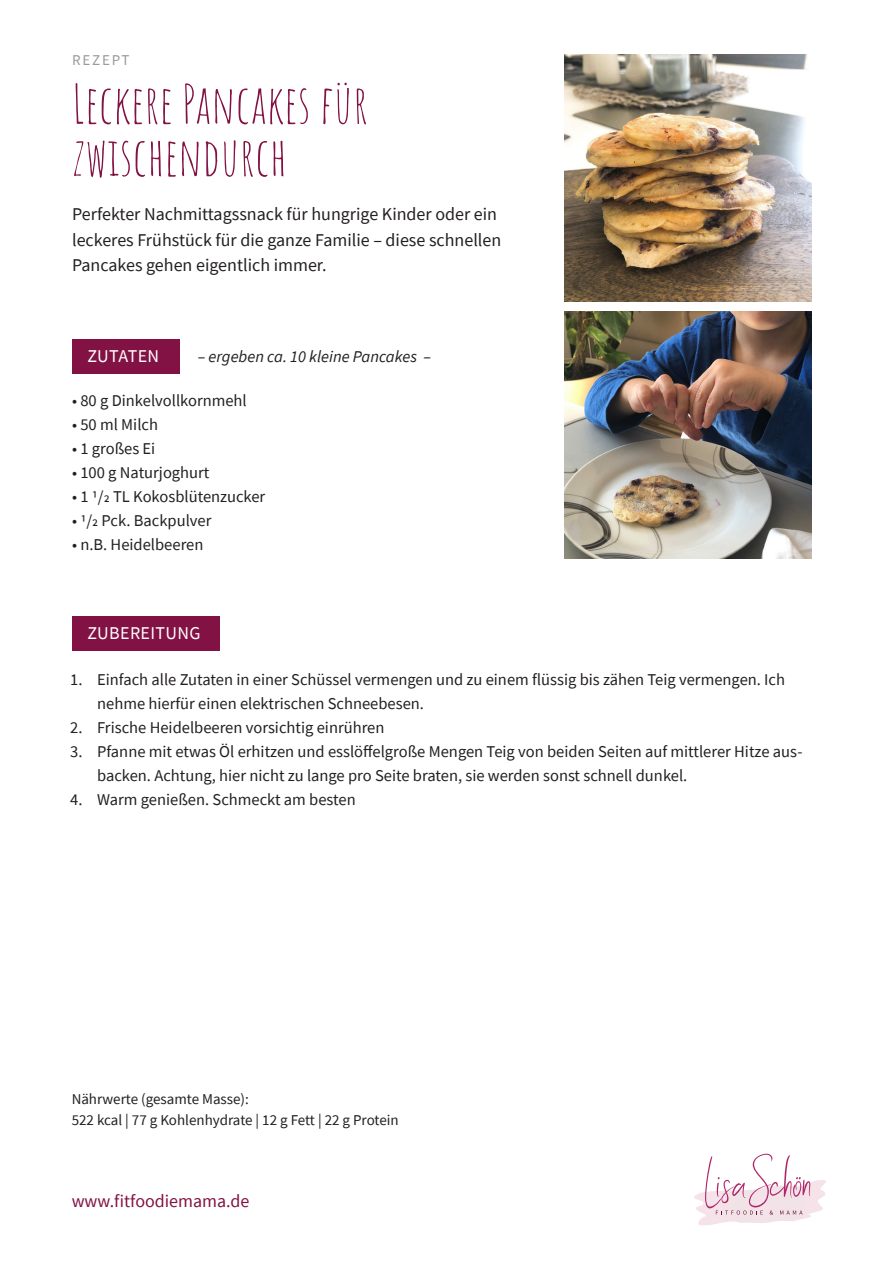
<style>
.page{position:relative;width:893px;height:1263px;background:#fff}
.page>*{position:absolute;margin:0;border:0;box-sizing:border-box;transform-origin:0 0}
.t1{font:52.5px/52.5px "Amatic SC";color:#821244}
.t2{font:18px/25.5px "Source Sans Pro";color:#231f20}
.t3{font:18px "Source Sans Pro";color:#821244}
.t4{font:18px "Source Sans Pro";letter-spacing:.02em;color:#fff}
.t5{font:16.5px/24px "Source Sans Pro";color:#231f20}
.t6{font:italic 16.5px "Source Sans Pro";color:#231f20}
.t7{font:15px "Source Sans Pro";color:#231f20}
.t8{font:15px "Source Sans Pro";letter-spacing:.12em;color:#9c9b9b}
</style>
<div class="page">
<svg style="left:694px;top:1154px;width:132px;height:71px"></svg>
<img style="left:564px;top:54px;width:247px;height:247px">
<img style="left:564px;top:311px;width:247px;height:247px">
<div style="left:72px;top:339px;width:108px;height:34px;background:#821244"></div>
<div style="left:72px;top:617px;width:147px;height:34px;background:#821244"></div>
<p class="t8" style="left:72px;top:51px;width:59px">REZEPT</p>
<p class="t1" style="left:72px;top:75px;width:298px">Leckere Pancakes für zwischendurch</p>
<p class="t2" style="left:72px;top:201px;width:431px">Perfekter Nachmittagssnack für hungrige Kinder oder ein leckeres Frühstück für die ganze Familie – diese schnellen<br>Pancakes gehen eigentlich immer.</p>
<p class="t4" style="left:87px;top:344px;width:73px">ZUTATEN</p>
<p class="t6" style="left:198px;top:346px;width:235px">– ergeben ca. 10 kleine Pancakes –</p>
<p class="t5" style="left:72px;top:389px;width:176px">• 80 g Dinkelvollkornmehl</p>
<p class="t5" style="left:72px;top:413px;width:87px">• 50 ml Milch</p>
<p class="t5" style="left:72px;top:437px;width:85px">• 1 großes Ei</p>
<p class="t5" style="left:72px;top:461px;width:139px">• 100 g Naturjoghurt</p>
<p class="t5" style="left:72px;top:485px;width:195px">• 1 1/2 TL Kokosblütenzucker</p>
<p class="t5" style="left:72px;top:509px;width:141px">• 1/2 Pck. Backpulver</p>
<p class="t5" style="left:72px;top:533px;width:133px">• n.B. Heidelbeeren</p>
<p class="t4" style="left:87px;top:622px;width:115px">ZUBEREITUNG</p>
<p class="t5" style="left:97px;top:667px;width:689px;text-indent:-27px">1. Einfach alle Zutaten in einer Schüssel vermengen und zu einem flüssig bis zähen Teig vermengen. Ich nehme hierfür einen elektrischen Schneebesen.</p>
<p class="t5" style="left:70px;top:715px;width:316px">2. Frische Heidelbeeren vorsichtig einrühren</p>
<p class="t5" style="left:97px;top:739px;width:707px;text-indent:-27px">3. Pfanne mit etwas Öl erhitzen und esslöffelgroße Mengen Teig von beiden Seiten auf mittlerer Hitze aus&shy;backen. Achtung, hier nicht zu lange pro Seite braten, sie werden sonst schnell dunkel.</p>
<p class="t5" style="left:70px;top:787px;width:287px">4. Warm genießen. Schmeckt am besten</p>
<p class="t7" style="left:72px;top:1089px;width:179px">Nährwerte (gesamte Masse):</p>
<p class="t7" style="left:72px;top:1110px;width:329px">522 kcal | 77 g Kohlenhydrate | 12 g Fett | 22 g Protein</p>
<p class="t3" style="left:72px;top:1190px;width:179px">www.fitfoodiemama.de</p>
</div>
